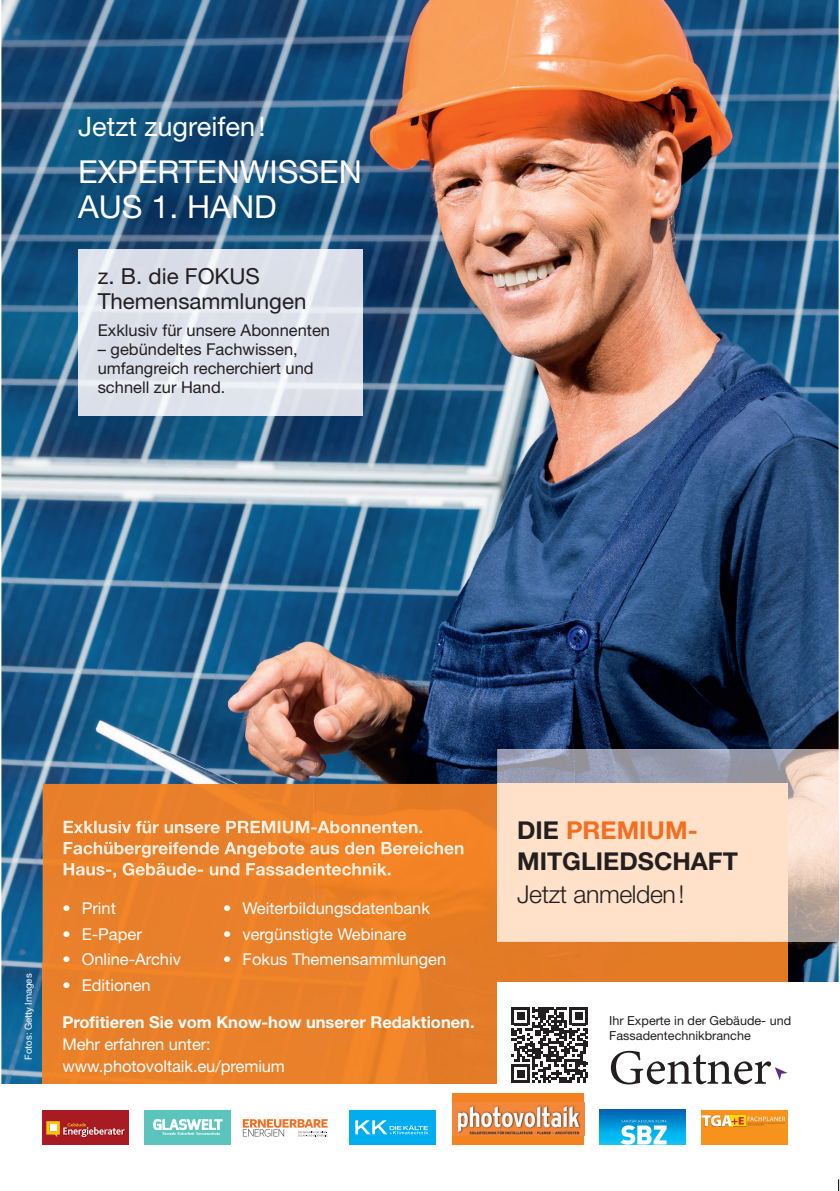
<style>
.page{position:relative;width:840px;height:1191px;background:#fff}
.page>*{position:absolute;margin:0;border:0;box-sizing:border-box;transform-origin:0 0}
.t1{font:31.6px/35.6px "Helvetica Neue LT Std";color:#fff}
.t2{font:26.8px "Helvetica Neue LT Std";color:#fff}
.t3{font:700 24.6px/30px "Helvetica Neue LT Std";color:#231f20}
.t4{font:300 24.6px "Helvetica Neue LT Std";letter-spacing:-.015em;color:#231f20}
.t5{font:22px/24.6px "Helvetica Neue LT Std";color:#231f20}
.t6{font:16.4px/21.8px "Helvetica Neue LT Std";color:#fff}
.t7{font:16.4px/19.2px "Helvetica Neue LT Std";color:#231f20}
.t8{font:700 16.4px "Helvetica Neue LT Std";color:#fff}
.t9{font:12.4px/15px "Helvetica Neue LT Std";color:#231f20}
.t10{font:9.6px "Helvetica Neue LT Std";letter-spacing:-.005em;color:#fff}
.s1{color:#f36e21}
</style>
<div class="page">
<img style="left:1px;top:0;width:837px;height:1084px">
<img style="left:43px;top:784px;width:473px;height:300px">
<div style="left:516px;top:941px;width:271px;height:40px;background:#e27b23"></div>
<img style="left:497px;top:749px;width:341px;height:63px">
<img style="left:787px;top:812px;width:51px;height:129px">
<div style="left:497px;top:981px;width:341px;height:192px;background:#fff"></div>
<div style="left:701px;top:1110px;width:86px;height:34px;background:#f7931d"></div>
<svg style="left:701px;top:1115px;width:83px;height:12px"></svg>
<svg style="left:599px;top:1110px;width:86px;height:34px;background:#0390d2"></svg>
<svg style="left:620px;top:1119px;width:46px;height:25px"></svg>
<div style="left:452px;top:1092px;width:132px;height:52px;background:#f58220"></div>
<img style="left:452px;top:1102px;width:132px;height:33px">
<div style="left:144px;top:1110px;width:86px;height:34px;background:#5ac4bd"></div>
<svg style="left:153px;top:1119px;width:69px;height:15px"></svg>
<div style="left:43px;top:1110px;width:86px;height:34px;background:#a91b22"></div>
<svg style="left:46px;top:1121px;width:80px;height:17px"></svg>
<div style="left:50px;top:1124px;width:6px;height:7px;background:#fff"></div>
<div style="left:349px;top:1110px;width:86px;height:34px;background:#00aeef"></div>
<img style="left:390px;top:1134px;width:38px;height:1px">
<svg style="left:355px;top:1120px;width:73px;height:14px"></svg>
<div style="left:497px;top:784px;width:290px;height:157px;background:#fee1c8"></div>
<img style="left:64px;top:820px;width:358px;height:13px">
<img style="left:64px;top:842px;width:400px;height:15px">
<img style="left:64px;top:862px;width:326px;height:16px">
<img style="left:78px;top:249px;width:284px;height:166px">
<svg style="left:242px;top:1119px;width:86px;height:18px"></svg>
<svg style="left:610px;top:1050px;width:177px;height:34px"></svg>
<svg style="left:511px;top:1007px;width:76px;height:75px"></svg>
<svg style="left:838px;top:1179px;width:2px;height:12px"></svg>
<h2 class="t2" style="left:78px;top:111px;width:189px">Jetzt zugreifen !</h2>
<h1 class="t1" style="left:78px;top:153px;width:285px">EXPERTENWISSEN<br>AUS 1. HAND</h1>
<h3 class="t5" style="left:98px;top:264px;width:210px">z. B. die FOKUS<br>Themensammlungen</h3>
<p class="t7" style="left:98px;top:320px;width:234px">Exklusiv für unsere Abonnenten</p>
<p class="t7" style="left:98px;top:339px;width:217px">– gebündeltes Fachwissen, umfangreich recherchiert und schnell zur Hand.</p>
<p class="t10" style="left:23px;top:1059px;width:87px;rotate:-90deg">Fotos: Getty Images</p>
<p class="t6" style="left:62px;top:897px;width:55px">• Print</p>
<p class="t6" style="left:62px;top:922px;width:81px">• E-Paper</p>
<p class="t6" style="left:62px;top:948px;width:120px">• Online-Archiv</p>
<p class="t6" style="left:62px;top:974px;width:90px">• Editionen</p>
<p class="t6" style="left:223px;top:897px;width:208px">• Weiterbildungsdatenbank</p>
<p class="t6" style="left:223px;top:922px;width:184px">• vergünstigte Webinare</p>
<p class="t6" style="left:223px;top:948px;width:224px">• Fokus Themensammlungen</p>
<p class="t8" style="left:62px;top:1012px;width:413px">Profitieren Sie vom Know-how unserer Redaktionen.</p>
<p class="t6" style="left:62px;top:1033px;width:224px">Mehr erfahren unter: www.photovoltaik.eu/premium</p>
<h3 class="t3" style="left:517px;top:815px;width:222px">DIE <span class="s1">PREMIUM-<br></span>MITGLIEDSCHAFT</h3>
<h3 class="t4" style="left:517px;top:879px;width:168px">Jetzt anmelden !</h3>
<p class="t9" style="left:609px;top:1012px;width:183px">Ihr Experte in der Gebäude- und<br>Fassadentechnikbranche</p>
</div>
